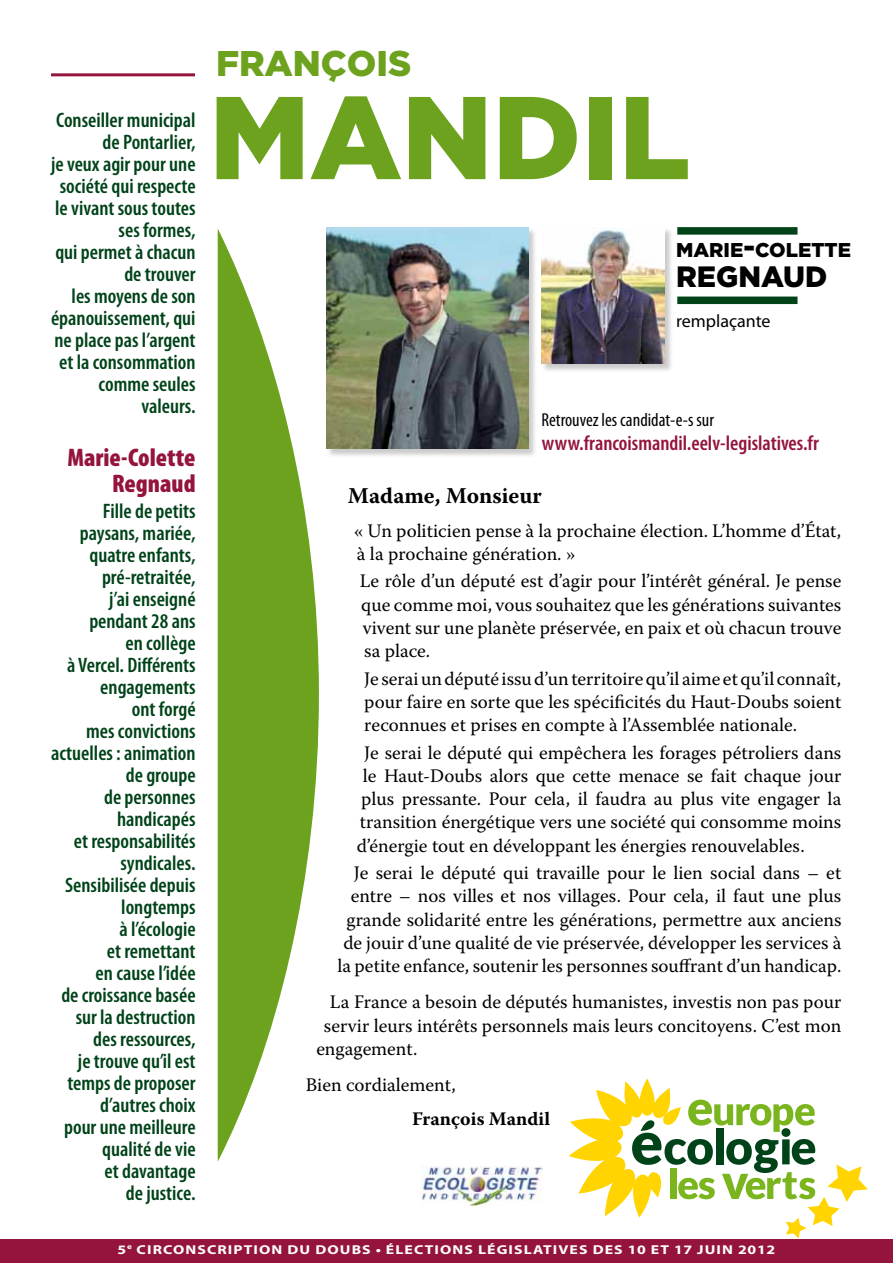
<style>
.page{position:relative;width:893px;height:1263px;background:#fff}
.page>*{position:absolute;margin:0;border:0;box-sizing:border-box;transform-origin:0 0}
.t1{font:900 117.45px "Gotham";color:#6ca21d}
.t2{font:900 35.7px "Gotham";color:#6ca21d}
.t3{font:900 29.4px "Gotham";color:#000}
.t4{font:900 condensed 25.5px/26.2px "Myriad Pro";color:#94143c;text-align:right}
.t5{font:700 22.5px "Warnock Pro";color:#000}
.t6{font:600 condensed 21px/22px "Myriad Pro";color:#004319;text-align:right}
.t7{font:600 condensed 21px "Myriad Pro";color:#94143c}
.t8{font:900 19.95px "Gotham";color:#000}
.t9{font:19.05px/23.2px "Warnock Pro";color:#000;text-align:justify}
.t10{font:700 19.05px "Warnock Pro";color:#000}
.t11{font:condensed 18.75px "Myriad Pro";color:#000}
.t12{font:18px "Myriad Pro";color:#000}
.t13{font:700 12.9px "Myriad Pro";letter-spacing:.07em;color:#fff;scale:1.22 1}
.s1{font-size:28.5px}
</style>
<div class="page">
<hr style="left:51px;top:73px;width:144px;height:3px;background:#94143c">
<svg style="left:218px;top:229px;width:101px;height:932px;fill:#6ca21d"></svg>
<svg style="left:569px;top:1078px;width:299px;height:160px"></svg>
<div style="left:677px;top:227px;width:120px;height:8px;background:#004319"></div>
<div style="left:677px;top:297px;width:120px;height:7px;background:#004319"></div>
<div style="left:327px;top:227px;width:211px;height:231px;background:#000;opacity:.21"></div>
<img style="left:327px;top:227px;width:202px;height:222px">
<div style="left:542px;top:227px;width:132px;height:146px;background:#000;opacity:.21"></div>
<img style="left:542px;top:227px;width:123px;height:137px">
<div style="left:0;top:1239px;width:893px;height:24px;background:#94143c"></div>
<img style="left:422px;top:1166px;width:120px;height:39px">
<p class="t6" style="left:51px;top:110px;width:146px">Conseiller municipal de Pontarlier,<br>je veux agir pour une société qui respecte le vivant sous toutes ses formes,<br>qui permet à chacun de trouver<br>les moyens de son épanouissement, qui ne place pas l’argent et la consommation comme seules valeurs.</p>
<h3 class="t4" style="left:67px;top:445px;width:130px">Marie-Colette<br>Regnaud</h3>
<p class="t6" style="left:51px;top:501px;width:146px">Fille de petits paysans, mariée, quatre enfants, pré-retraitée,<br>j’ai enseigné pendant 28 ans<br>en collège<br>à Vercel. Différents engagements<br>ont forgé<br>mes convictions actuelles : animation de groupe<br>de personnes handicapés<br>et responsabilités syndicales.<br>Sensibilisée depuis longtemps<br>à l’écologie<br>et remettant<br>en cause l’idée<br>de croissance basée sur la destruction des ressources,<br>je trouve qu’il est temps de proposer d’autres choix<br>pour une meilleure qualité de vie<br>et davantage<br>de justice.</p>
<h2 class="t2" style="left:216px;top:43px;width:197px">FRANÇOIS</h2>
<h1 class="t1" style="left:209px;top:70px;width:482px">MANDIL</h1>
<p class="t8" style="left:676px;top:239px;width:176px">MARIE<span class="s1">-</span>COLETTE</p>
<h3 class="t3" style="left:676px;top:260px;width:153px">REGNAUD</h3>
<p class="t12" style="left:676px;top:311px;width:96px">remplaçante</p>
<p class="t11" style="left:541px;top:410px;width:174px">Retrouvez les candidat-e-s sur</p>
<p class="t7" style="left:542px;top:431px;width:279px">www.francoismandil.eelv-legislatives.fr</p>
<p class="t5" style="left:348px;top:482px;width:195px">Madame, Monsieur</p>
<p class="t9" style="left:354px;top:518px;width:489px">« Un politicien pense à la prochaine élection. L’homme d’État, à la prochaine génération. »</p>
<p class="t9" style="left:360px;top:569px;width:483px">Le rôle d’un député est d’agir pour l’intérêt général. Je pense que comme moi, vous souhaitez que les générations suivantes vivent sur une planète préservée, en paix et où chacun trouve sa place.</p>
<p class="t9" style="left:364px;top:666px;width:479px">Je serai un député issu d’un territoire qu’il aime et qu’il connaît, pour faire en sorte que les spécificités du Haut-Doubs soient reconnues et prises en compte à l’Assemblée nationale.</p>
<p class="t9" style="left:364px;top:740px;width:478px">Je serai le député qui empêchera les forages pétroliers dans</p>
<p class="t9" style="left:363px;top:764px;width:480px">le Haut-Doubs alors que cette menace se fait chaque jour</p>
<p class="t9" style="left:361px;top:787px;width:482px">plus pressante. Pour cela, il faudra au plus vite engager la</p>
<p class="t9" style="left:360px;top:810px;width:483px">transition énergétique vers une société qui consomme moins</p>
<p class="t9" style="left:357px;top:833px;width:449px">d’énergie tout en développant les énergies renouvelables.</p>
<p class="t9" style="left:337px;top:861px;width:506px;text-align:right">Je serai le député qui travaille pour le lien social dans – et entre – nos villes et nos villages. Pour cela, il faut une plus grande solidarité entre les générations, permettre aux anciens de jouir d’une qualité de vie préservée, développer les services à la petite enfance, soutenir les personnes souffrant d’un handicap.</p>
<p class="t9" style="left:330px;top:990px;width:513px">La France a besoin de députés humanistes, investis non pas pour</p>
<p class="t9" style="left:324px;top:1013px;width:519px">servir leurs intérêts personnels mais leurs concitoyens. C’est mon</p>
<p class="t9" style="left:316px;top:1037px;width:103px">engagement.</p>
<p class="t9" style="left:306px;top:1073px;width:151px">Bien cordialement,</p>
<p class="t10" style="left:412px;top:1108px;width:139px">François Mandil</p>
<p class="t13" style="left:118px;top:1242px;width:541px">5<sup>E</sup> CIRCONSCRIPTION DU DOUBS • ÉLECTIONS LÉGISLATIVES DES 10 ET 17 JUIN 2012</p>
</div>
